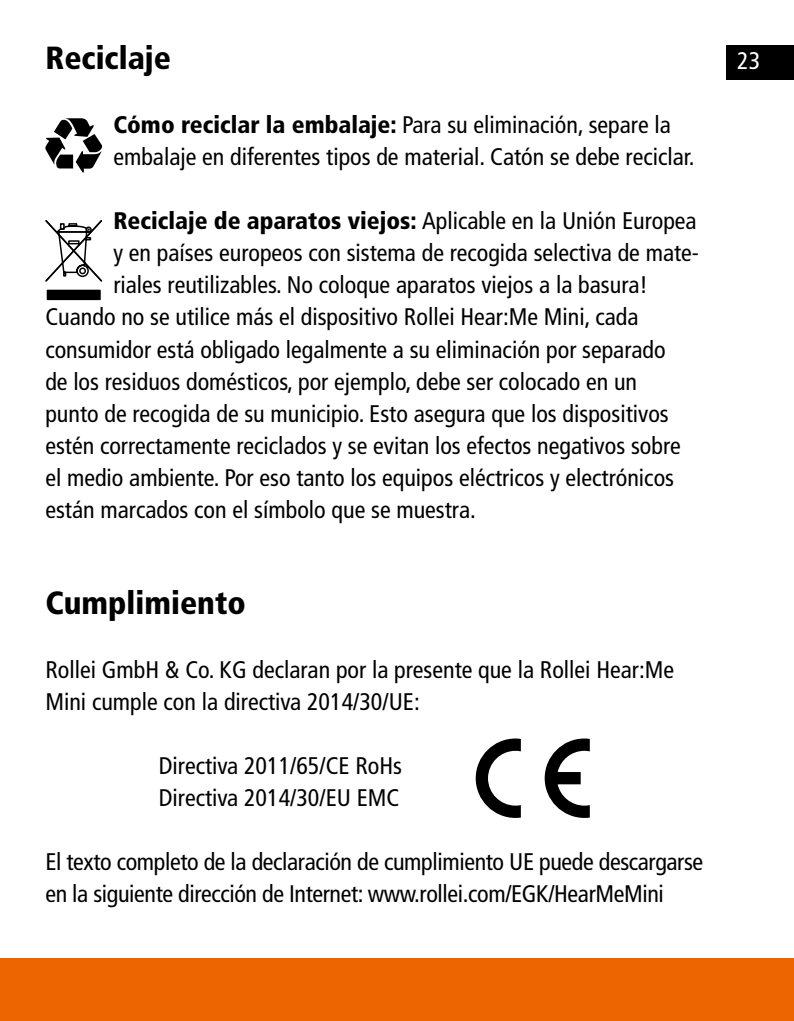
<style>
.page{position:relative;width:794px;height:1021px;background:#fff}
.page>*{position:absolute;margin:0;border:0;box-sizing:border-box;transform-origin:0 0}
.t1{font:900 condensed 32px "Frutiger LT";color:#000}
.t2{font:condensed 24px/32px "Frutiger LT";color:#000}
.t3{font:900 condensed 24px "Frutiger LT";color:#000}
.t4{font:condensed 24px "Frutiger LT";color:#fff}
.s1{font-weight:900}
.s2{font-weight:400}
</style>
<div class="page">
<div style="left:726px;top:45px;width:68px;height:34px;background:#000"></div>
<div style="left:0;top:958px;width:794px;height:62px;background:#ec6500"></div>
<div style="left:47px;top:290px;width:53px;height:9px;background:#000"></div>
<div style="left:47px;top:290px;width:54px;height:10px;border:1px solid #000"></div>
<svg style="left:45px;top:220px;width:57px;height:62px"></svg>
<svg style="left:45px;top:118px;width:57px;height:55px"></svg>
<svg style="left:476px;top:738px;width:45px;height:80px"></svg>
<svg style="left:544px;top:738px;width:46px;height:80px"></svg>
<h1 class="t1" style="left:45px;top:39px;width:127px">Reciclaje</h1>
<p class="t4" style="left:737px;top:47px;width:25px">23</p>
<p class="t2" style="left:113px;top:109px;width:582px"><span class="s1">Cómo reciclar la embalaje:</span> Para su eliminación, separe la embalaje en diferentes tipos de material. Catón se debe reciclar.</p>
<p class="t3" style="left:113px;top:207px;width:585px">Reciclaje de aparatos viejos: <span class="s2">Aplicable en la Unión Europea</span></p>
<p class="t2" style="left:113px;top:237px;width:587px">y en países europeos con sistema de recogida selectiva de mate-</p>
<p class="t2" style="left:113px;top:269px;width:536px">riales reutilizables. No coloque aparatos viejos a la basura!</p>
<p class="t2" style="left:45px;top:301px;width:595px">Cuando no se utilice más el dispositivo Rollei Hear:Me Mini, cada</p>
<p class="t2" style="left:45px;top:333px;width:622px">consumidor está obligado legalmente a su eliminación por separado</p>
<p class="t2" style="left:45px;top:365px;width:593px">de los residuos domésticos, por ejemplo, debe ser colocado en un</p>
<p class="t2" style="left:45px;top:397px;width:625px">punto de recogida de su municipio. Esto asegura que los dispositivos</p>
<p class="t2" style="left:45px;top:429px;width:637px">estén correctamente reciclados y se evitan los efectos negativos sobre</p>
<p class="t2" style="left:45px;top:461px;width:630px">el medio ambiente. Por eso tanto los equipos eléctricos y electrónicos</p>
<p class="t2" style="left:45px;top:493px;width:432px">están marcados con el símbolo que se muestra.</p>
<h1 class="t1" style="left:45px;top:583px;width:202px">Cumplimiento</h1>
<p class="t2" style="left:45px;top:653px;width:630px">Rollei GmbH &amp; Co. KG declaran por la presente que la Rollei Hear:Me<br>Mini cumple con la directiva 2014/30/UE:</p>
<p class="t2" style="left:159px;top:749px;width:245px">Directiva 2011/65/CE RoHs<br>Directiva 2014/30/EU EMC</p>
<p class="t2" style="left:45px;top:845px;width:659px">El texto completo de la declaración de cumplimiento UE puede descargarse en la siguiente dirección de Internet: www.rollei.com/EGK/HearMeMini</p>
</div>
